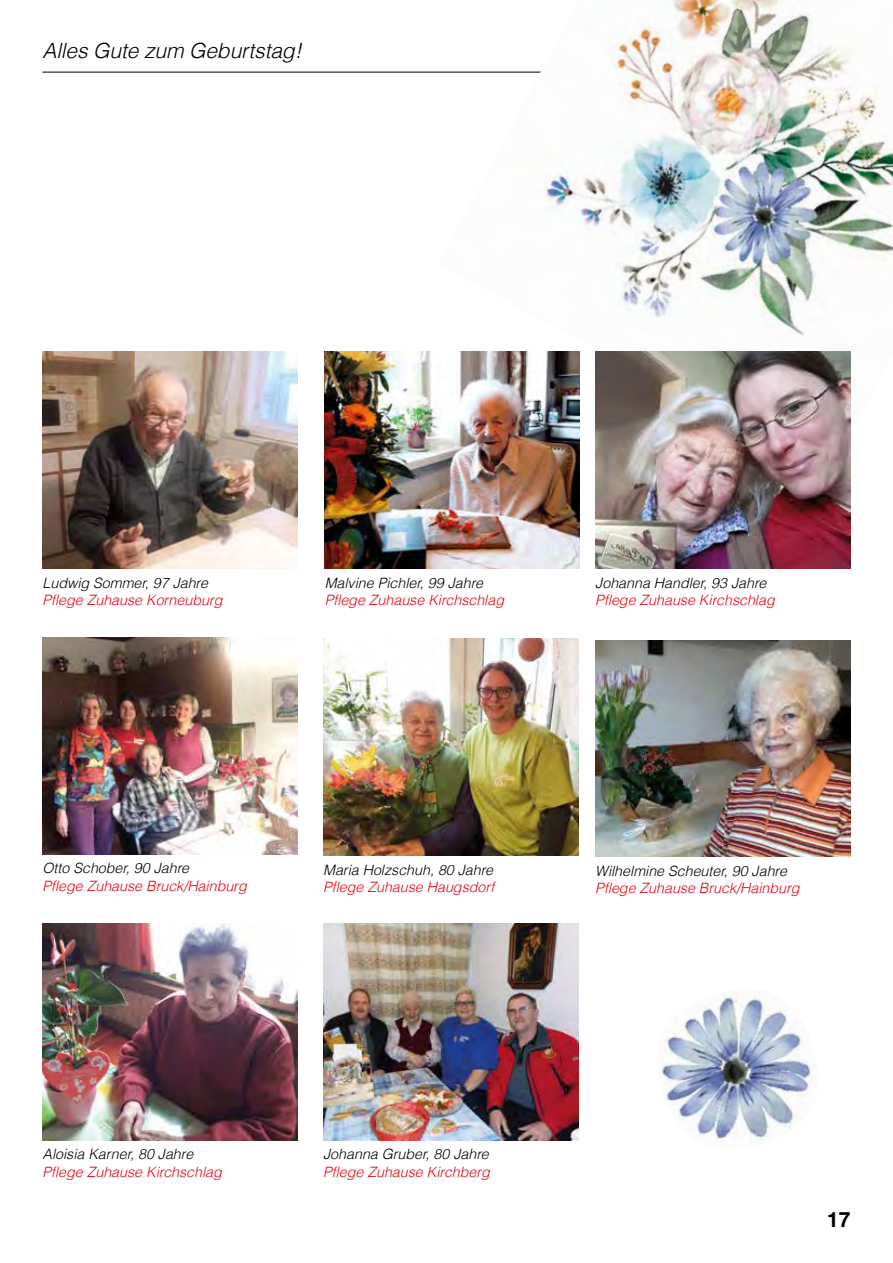
<style>
.page{position:relative;width:893px;height:1263px;background:#fff}
.page>*{position:absolute;margin:0;border:0;box-sizing:border-box;transform-origin:0 0}
.t1{font:italic 300 21px "Helvetica LT Com";letter-spacing:-.005em;color:#000}
.t2{font:700 21px "Helvetica LT Com";color:#000}
.t3{font:italic 300 14.25px "Helvetica LT Com";color:#e30613}
.t4{font:italic 300 14.25px "Helvetica LT Com";color:#000}
</style>
<div class="page">
<hr style="left:43px;top:72px;width:807px;height:1px;background:#000">
<img style="left:438px;top:0;width:455px;height:473px">
<img style="left:325px;top:352px;width:255px;height:217px">
<img style="left:43px;top:638px;width:255px;height:217px">
<img style="left:43px;top:924px;width:255px;height:217px">
<img style="left:323px;top:924px;width:255px;height:217px">
<img style="left:323px;top:639px;width:255px;height:217px">
<img style="left:595px;top:352px;width:255px;height:217px">
<img style="left:595px;top:640px;width:255px;height:217px">
<img style="left:43px;top:352px;width:255px;height:217px">
<img style="left:660px;top:991px;width:155px;height:153px">
<h1 class="t1" style="left:43px;top:37px;width:261px">Alles Gute zum Geburtstag!</h1>
<p class="t4" style="left:43px;top:573px;width:167px">Ludwig Sommer, 97 Jahre</p>
<p class="t3" style="left:43px;top:591px;width:181px">Pflege Zuhause Korneuburg</p>
<p class="t4" style="left:325px;top:573px;width:160px">Malvine Pichler, 99 Jahre</p>
<p class="t3" style="left:325px;top:591px;width:181px">Pflege Zuhause Kirchschlag</p>
<p class="t4" style="left:595px;top:573px;width:173px">Johanna Handler, 93 Jahre</p>
<p class="t3" style="left:595px;top:591px;width:181px">Pflege Zuhause Kirchschlag</p>
<p class="t4" style="left:43px;top:859px;width:148px">Otto Schober, 90 Jahre</p>
<p class="t3" style="left:43px;top:877px;width:206px">Pflege Zuhause Bruck/Hainburg</p>
<p class="t4" style="left:323px;top:860px;width:172px">Maria Holzschuh, 80 Jahre</p>
<p class="t3" style="left:323px;top:878px;width:173px">Pflege Zuhause Haugsdorf</p>
<p class="t4" style="left:595px;top:862px;width:193px">Wilhelmine Scheuter, 90 Jahre</p>
<p class="t3" style="left:595px;top:879px;width:206px">Pflege Zuhause Bruck/Hainburg</p>
<p class="t4" style="left:43px;top:1145px;width:152px">Aloisia Karner, 80 Jahre</p>
<p class="t3" style="left:43px;top:1162px;width:181px">Pflege Zuhause Kirchschlag</p>
<p class="t4" style="left:323px;top:1145px;width:167px">Johanna Gruber, 80 Jahre</p>
<p class="t3" style="left:323px;top:1162px;width:168px">Pflege Zuhause Kirchberg</p>
<h1 class="t2" style="left:827px;top:1207px;width:25px">17</h1>
</div>
